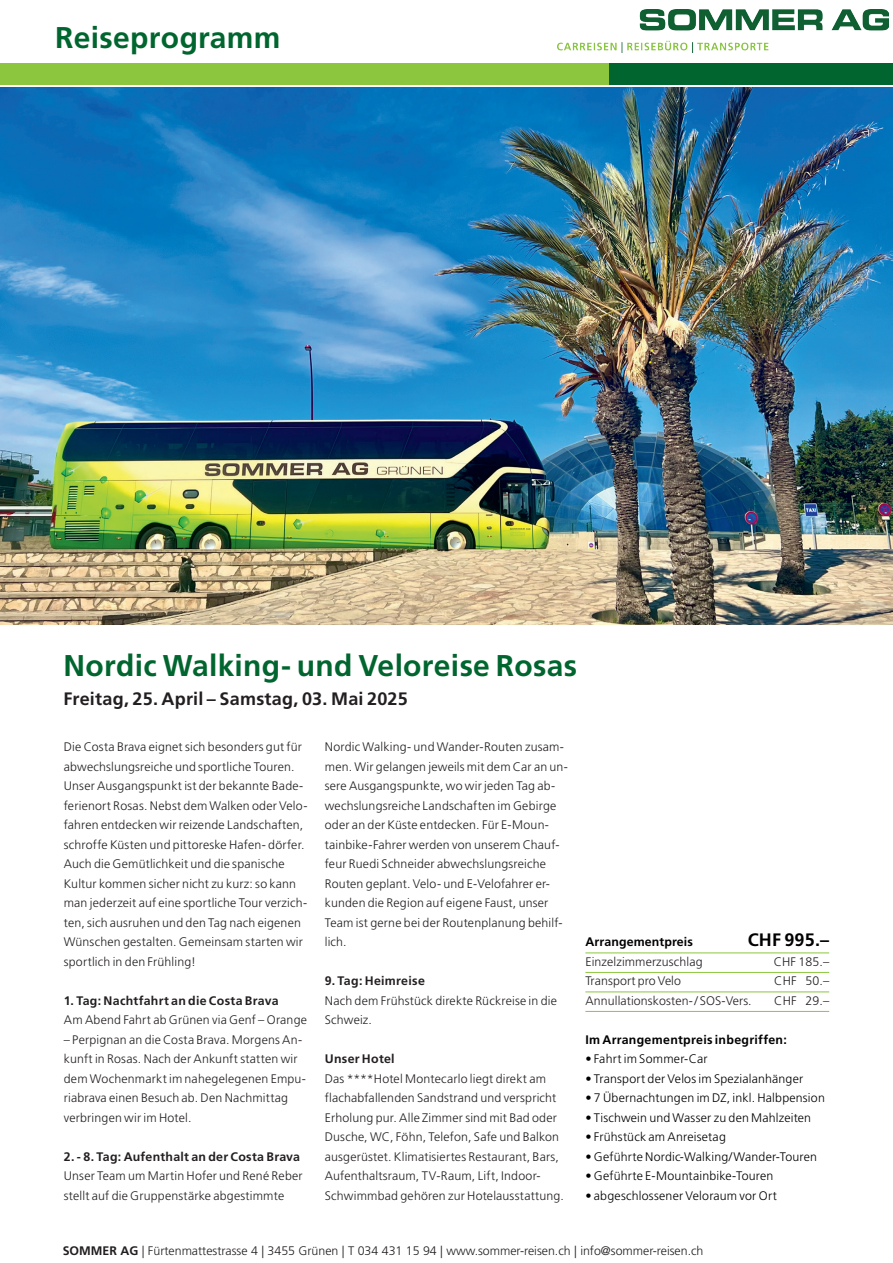
<style>
.page{position:relative;width:893px;height:1263px;background:#fff}
.page>*{position:absolute;margin:0;border:0;box-sizing:border-box;transform-origin:0 0}
.t1{font:700 30px "Frutiger LT Pro";letter-spacing:.01em;color:#00652e}
.t2{font:700 18px "Frutiger LT Pro";letter-spacing:.015em;color:#231f20}
.t3{font:700 18px "Frutiger LT Pro";letter-spacing:.01em;color:#000}
.t4{font:300 12.3px/19.5px "Frutiger LT Pro";letter-spacing:.015em;color:#231f20}
.t5{font:300 12.3px "Frutiger LT Pro";letter-spacing:.015em;color:#000}
.t6{font:700 12.3px "Frutiger LT Pro";letter-spacing:.025em;color:#231f20}
.t7{font:700 12.3px "Frutiger LT Pro";letter-spacing:.02em;color:#000}
.s1{font-weight:700}
</style>
<div class="page">
<img style="left:0;top:87px;width:893px;height:537px">
<hr style="left:585px;top:953px;width:244px;height:1px;background:#8bc63e">
<hr style="left:585px;top:972px;width:244px;height:1px;background:#8bc63e">
<hr style="left:585px;top:992px;width:244px;height:1px;background:#8bc63e">
<hr style="left:585px;top:1011px;width:244px;height:1px;background:#8bc63e">
<div style="left:0;top:64px;width:609px;height:21px;background:#8bc63e"></div>
<div style="left:609px;top:64px;width:284px;height:21px;background:#00652e"></div>
<img style="left:558px;top:10px;width:331px;height:42px">
<h1 class="t1" style="left:55px;top:20px;width:227px">Reiseprogramm</h1>
<h1 class="t1" style="left:63px;top:648px;width:515px">Nordic Walking- und Veloreise Rosas</h1>
<h2 class="t2" style="left:63px;top:688px;width:346px">Freitag, 25. April – Samstag, 03. Mai 2025</h2>
<p class="t4" style="left:64px;top:737px;width:245px">Die Costa Brava eignet sich besonders gut für abwechslungsreiche und sportliche Touren.<br>Unser Ausgangspunkt ist der bekannte Bade&shy;ferienort Rosas. Nebst dem Walken oder Velo&shy;fahren entdecken wir reizende Landschaften, schroffe Küsten und pittoreske Hafen- dörfer.<br>Auch die Gemütlichkeit und die spanische Kultur kommen sicher nicht zu kurz: so kann man jederzeit auf eine sportliche Tour verzich&shy;ten, sich ausruhen und den Tag nach eigenen Wünschen gestalten. Gemeinsam starten wir sportlich in den Frühling!</p>
<p class="t6" style="left:64px;top:993px;width:216px">1. Tag: Nachtfahrt an die Costa Brava</p>
<p class="t4" style="left:64px;top:1010px;width:245px">Am Abend Fahrt ab Grünen via Genf – Orange</p>
<p class="t4" style="left:64px;top:1030px;width:244px">– Perpignan an die Costa Brava. Morgens An&shy;kunft in Rosas. Nach der Ankunft statten wir dem Wochenmarkt im nahegelegenen Empu&shy;riabrava einen Besuch ab. Den Nachmittag verbringen wir im Hotel.</p>
<p class="t6" style="left:64px;top:1149px;width:238px">2. - 8. Tag: Aufenthalt an der Costa Brava</p>
<p class="t4" style="left:64px;top:1166px;width:240px">Unser Team um Martin Hofer und René Reber stellt auf die Gruppenstärke abgestimmte</p>
<p class="t4" style="left:325px;top:737px;width:245px">Nordic Walking- und Wander-Routen zusam&shy;men. Wir gelangen jeweils mit dem Car an un&shy;sere Ausgangspunkte, wo wir jeden Tag ab&shy;wechslungsreiche Landschaften im Gebirge oder an der Küste entdecken. Für E-Moun&shy;tainbike-Fahrer werden von unserem Chauf&shy;feur Ruedi Schneider abwechslungsreiche Routen geplant. Velo- und E-Velofahrer er&shy;kunden die Region auf eigene Faust, unser Team ist gerne bei der Routenplanung behilf&shy;lich.</p>
<p class="t6" style="left:325px;top:974px;width:102px">9. Tag: Heimreise</p>
<p class="t4" style="left:325px;top:991px;width:234px">Nach dem Frühstück direkte Rückreise in die<br>Schweiz.</p>
<p class="t6" style="left:325px;top:1052px;width:71px">Unser Hotel</p>
<p class="t4" style="left:325px;top:1069px;width:241px">Das ****Hotel Montecarlo liegt direkt am flachabfallenden Sandstrand und verspricht Erholung pur. Alle Zimmer sind mit Bad oder Dusche, WC, Föhn, Telefon, Safe und Balkon ausgerüstet. Klimatisiertes Restaurant, Bars, Aufenthaltsraum, TV-Raum, Lift, Indoor-Schwimmbad gehören zur Hotelausstattung.</p>
<p class="t7" style="left:585px;top:935px;width:109px">Arrangementpreis</p>
<h2 class="t3" style="left:748px;top:929px;width:83px">CHF 995.–</h2>
<p class="t4" style="left:585px;top:952px;width:119px">Einzelzimmerzuschlag</p>
<p class="t4" style="left:774px;top:952px;width:57px">CHF 185.–</p>
<p class="t4" style="left:585px;top:971px;width:97px">Transport pro Velo</p>
<p class="t4" style="left:774px;top:971px;width:56px">CHF 50.–</p>
<p class="t4" style="left:585px;top:991px;width:168px">Annullationskosten-/ SOS-Vers.</p>
<p class="t4" style="left:774px;top:991px;width:56px">CHF 29.–</p>
<p class="t7" style="left:585px;top:1032px;width:203px">Im Arrangementpreis inbegriffen:</p>
<p class="t5" style="left:585px;top:1052px;width:124px">• Fahrt im Sommer-Car</p>
<p class="t5" style="left:585px;top:1071px;width:219px">• Transport der Velos im Spezialanhänger</p>
<p class="t5" style="left:585px;top:1091px;width:241px">• 7 Übernachtungen im DZ, inkl. Halbpension</p>
<p class="t5" style="left:585px;top:1110px;width:227px">• Tischwein und Wasser zu den Mahlzeiten</p>
<p class="t5" style="left:585px;top:1130px;width:142px">• Frühstück am Anreisetag</p>
<p class="t5" style="left:585px;top:1149px;width:233px">• Geführte Nordic-Walking/Wander-Touren</p>
<p class="t5" style="left:585px;top:1169px;width:189px">• Geführte E-Mountainbike-Touren</p>
<p class="t5" style="left:585px;top:1188px;width:193px">• abgeschlossener Veloraum vor Ort</p>
<p class="t4" style="left:63px;top:1240px;width:642px"><span class="s1">SOMMER AG</span> | Fürtenmattestrasse 4 | 3455 Grünen | T 034 431 15 94 | www.sommer-reisen.ch | info@sommer-reisen.ch</p>
</div>
